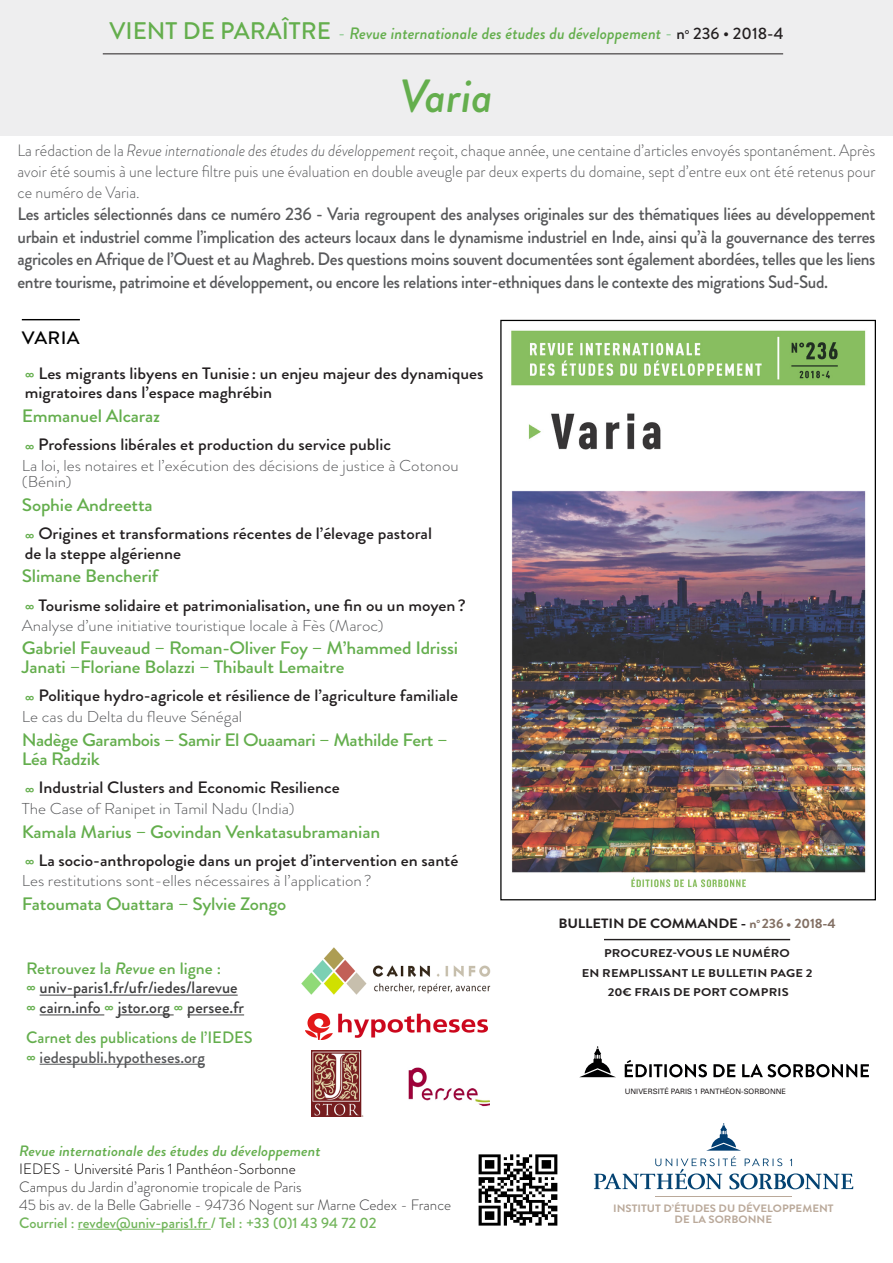
<style>
.page{position:relative;width:893px;height:1263px;background:#fff}
.page>*{position:absolute;margin:0;border:0;box-sizing:border-box;transform-origin:0 0}
.t1{font:italic 500 46.5px "Brandon Grotesque";color:#64ae4d}
.Présentation_texte_c{font:500 18px/22.5px "Brandon Grotesque";letter-spacing:-.02em;color:#57585a;text-align:justify;scale:.96 1}
.Auteur_e_s{font:500 18px/19.5px "Brandon Grotesque";letter-spacing:-.01em;color:#64ae4d;scale:1.08 1}
.t2{font:500 18px "Brandon Grotesque";letter-spacing:.02em;color:#000;scale:1.08 1}
.Titre_article{font:500 16.5px/19.5px "Brandon Grotesque";letter-spacing:-.005em;color:#231f20;scale:1.08 1}
.Présentation_texte_c-2{font:300 16.5px/21px "Brandon Grotesque";color:#57585a;text-align:justify;scale:.96 1}
.t3{font:italic 500 16.5px "Brandon Grotesque";color:#64ae4d}
.t4{font:500 16.5px "Brandon Grotesque";color:#3e3e3f}
.t5{font:500 16.5px "Brandon Grotesque";color:#64ae4d}
.t6{font:500 16.5px "Brandon Grotesque";color:#57585a}
.t7{font:500 16.5px "Brandon Grotesque";color:#64ae4d;scale:1.07 1}
.Sous_titre_article{font:300 15.75px/16.5px "Brandon Grotesque";color:#57585a;scale:1.08 1}
.t8{font:300 15px "Brandon Grotesque";color:#3e3e3f}
.t9{font:500 15px "Brandon Grotesque";color:#72b55b}
.t10{font:italic 500 15px "Brandon Grotesque";color:#64ae4d;scale:1.07 1}
.t11{font:300 15px "Brandon Grotesque";color:#040101}
.t12{font:700 13.5px "Brandon Grotesque";letter-spacing:-.01em;color:#231f20;scale:1.1 1}
.t13{font:700 11.25px/19.5px "Brandon Grotesque";letter-spacing:.01em;color:#231f20;text-align:center;scale:1.14 1}
.t14{font:700 10.65px/11.7px "Brandon Grotesque";color:#baa99a;text-align:center;scale:1.07 1}
.t15{font:7.5px "Univers LT Std";color:#231f20}
.s1{font-style:normal;font-size:24px}
.s2{font-weight:300;font-style:normal;color:#40ae49}
.s3{font-style:normal;color:#231f20}
.s4{font-style:italic}
.s5{color:#64ae4d}
.s6{color:#826f63}
</style>
<div class="page">
<img style="left:511px;top:330px;width:355px;height:558px">
<div style="left:0;top:0;width:893px;height:136px;background:#eeeeef"></div>
<hr style="left:103px;top:53px;width:680px;height:1px;background:#231f20">
<img style="left:478px;top:1154px;width:80px;height:72px">
<hr style="left:22px;top:319px;width:58px;height:1px;background:#000">
<svg style="left:708px;top:1123px;width:31px;height:27px"></svg>
<hr style="left:655px;top:1196px;width:137px;height:1px;background:#baa99a">
<svg style="left:594px;top:1156px;width:259px;height:33px"></svg>
<hr style="left:40px;top:995px;width:198px;height:1px;background:#3e3e3f">
<hr style="left:40px;top:1014px;width:64px;height:1px;background:#3e3e3f">
<hr style="left:118px;top:1014px;width:56px;height:1px;background:#3e3e3f">
<hr style="left:187px;top:1014px;width:57px;height:1px;background:#3e3e3f">
<hr style="left:40px;top:1064px;width:165px;height:1px;background:#57585a">
<hr style="left:78px;top:1229px;width:133px;height:1px;background:#72b55b">
<img style="left:408px;top:1067px;width:81px;height:40px">
<img style="left:312px;top:1050px;width:52px;height:66px">
<img style="left:305px;top:1013px;width:182px;height:26px">
<img style="left:301px;top:947px;width:190px;height:48px">
<hr style="left:604px;top:939px;width:186px;height:1px;background:#231f20">
<svg style="left:625px;top:1060px;width:82px;height:17px"></svg>
<svg style="left:713px;top:1064px;width:22px;height:13px"></svg>
<svg style="left:742px;top:1064px;width:127px;height:13px"></svg>
<svg style="left:580px;top:1046px;width:36px;height:31px"></svg>
<p class="t3" style="left:109px;top:22px;width:676px"><span class="s1">VIENT DE PARAÎTRE</span> <span class="s2">-</span> Revue internationale des études du développement <span class="s2">-</span> <span class="s3">n</span><sup>o</sup> <span class="s3">236 • 2018-4</span></p>
<p class="t1" style="left:400px;top:64px;width:95px">Varia</p>
<p class="Présentation_texte_c-2" style="left:18px;top:140px;width:895px">La rédaction de la <span class="s4">Revue internationale des études du développement</span> reçoit, chaque année, une centaine d’articles envoyés spontanément. Après avoir été soumis à une lecture filtre puis une évaluation en double aveugle par deux experts du domaine, sept d’entre eux ont été retenus pour ce numéro de Varia.</p>
<p class="Présentation_texte_c" style="left:18px;top:203px;width:895px">Les articles sélectionnés dans ce numéro 236 - Varia regroupent des analyses originales sur des thématiques liées au développement urbain et industriel comme l’implication des acteurs locaux dans le dynamisme industriel en Inde, ainsi qu’à la gouvernance des terres agricoles en Afrique de l’Ouest et au Maghreb. Des questions moins souvent documentées sont également abordées, telles que les liens entre tourisme, patrimoine et développement, ou encore les relations inter-ethniques dans le contexte des migrations Sud-Sud.</p>
<p class="t2" style="left:22px;top:326px;width:55px">VARIA</p>
<p class="Titre_article" style="left:25px;top:364px;width:426px"><span class="s5">∞</span> Les migrants libyens en Tunisie : un enjeu majeur des dynamiques migratoires dans l’espace maghrébin</p>
<p class="Auteur_e_s" style="left:22px;top:407px;width:130px">Emmanuel Alcaraz</p>
<p class="Titre_article" style="left:25px;top:435px;width:341px"><span class="s5">∞</span> Professions libérales et production du service public</p>
<p class="Sous_titre_article" style="left:22px;top:457px;width:406px">La loi, les notaires et l’exécution des décisions de justice à Cotonou (Bénin)</p>
<p class="Auteur_e_s" style="left:22px;top:496px;width:123px">Sophie Andreetta</p>
<p class="Titre_article" style="left:25px;top:524px;width:379px"><span class="s5">∞</span> Origines et transformations récentes de l’élevage pastoral de la steppe algérienne</p>
<p class="Auteur_e_s" style="left:22px;top:567px;width:128px">Slimane Bencherif</p>
<p class="Titre_article" style="left:25px;top:595px;width:410px"><span class="s5">∞</span> Tourisme solidaire et patrimonialisation, une fin ou un moyen?</p>
<p class="Sous_titre_article" style="left:22px;top:618px;width:337px">Analyse d’une initiative touristique locale à Fès (Maroc)</p>
<p class="Auteur_e_s" style="left:22px;top:638px;width:406px">Gabriel Fauveaud – Roman-Oliver Foy – M’hammed Idrissi<br>Janati –Floriane Bolazzi – Thibault Lemaitre</p>
<p class="Titre_article" style="left:25px;top:686px;width:403px"><span class="s5">∞</span> Politique hydro-agricole et résilience de l’agriculture familiale</p>
<p class="Sous_titre_article" style="left:22px;top:708px;width:206px">Le cas du Delta du fleuve Sénégal</p>
<p class="Auteur_e_s" style="left:22px;top:730px;width:396px">Nadège Garambois – Samir El Ouaamari – Mathilde Fert –<br>Léa Radzik</p>
<p class="Titre_article" style="left:25px;top:778px;width:293px"><span class="s5">∞</span> Industrial Clusters and Economic Resilience</p>
<p class="Sous_titre_article" style="left:22px;top:800px;width:254px">The Case of Ranipet in Tamil Nadu (India)</p>
<p class="Auteur_e_s" style="left:22px;top:822px;width:333px">Kamala Marius – Govindan Venkatasubramanian</p>
<p class="Titre_article" style="left:25px;top:850px;width:403px"><span class="s5">∞</span> La socio-anthropologie dans un projet d’intervention en santé</p>
<p class="Sous_titre_article" style="left:22px;top:873px;width:326px">Les restitutions sont-elles nécessaires à l’application ?</p>
<p class="Auteur_e_s" style="left:22px;top:894px;width:246px">Fatoumata Ouattara – Sylvie Zongo</p>
<p class="t7" style="left:26px;top:956px;width:184px">Retrouvez la <span class="s4">Revue</span> en ligne :</p>
<p class="t4" style="left:26px;top:976px;width:213px"><span class="s5">∞</span> univ-paris1.fr/ufr/iedes/larevue</p>
<p class="t4" style="left:26px;top:996px;width:220px"><span class="s5">∞</span> cairn.info <span class="s5">∞</span> jstor.org <span class="s5">∞</span> persee.fr</p>
<p class="t5" style="left:26px;top:1026px;width:228px">Carnet des publications de l’IEDES</p>
<p class="t6" style="left:26px;top:1045px;width:180px"><span class="s5">∞</span> iedespubli.hypotheses.org</p>
<p class="t10" style="left:19px;top:1140px;width:283px">Revue internationale des études du développement</p>
<p class="t11" style="left:19px;top:1158px;width:278px">IEDES - Université Paris 1 Panthéon-Sorbonne</p>
<p class="t8" style="left:19px;top:1176px;width:284px">Campus du Jardin d’agronomie tropicale de Paris</p>
<p class="t8" style="left:19px;top:1194px;width:434px">45 bis av. de la Belle Gabrielle - 94736 Nogent sur Marne Cedex - France</p>
<p class="t9" style="left:19px;top:1212px;width:359px">Courriel : revdev@univ-paris1.fr / Tel : +33 (0)1 43 94 72 02</p>
<p class="t12" style="left:558px;top:914px;width:254px">BULLETIN DE COMMANDE - <span class="s6">n</span><sup>o</sup> <span class="s6">236 • 2018-4</span></p>
<p class="t13" style="left:582px;top:944px;width:204px">PROCUREZ-VOUS LE NUMÉRO<br>EN REMPLISSANT LE BULLETIN PAGE 2<br>20€ FRAIS DE PORT COMPRIS</p>
<p class="t15" style="left:625px;top:1086px;width:163px">UNIVERSITÉ PARIS 1 PANTHÉON-SORBONNE</p>
<p class="t14" style="left:613px;top:1202px;width:208px">INSTITUT D’ÉTUDES DU DÉVELOPPEMENT<br>DE LA SORBONNE</p>
</div>
